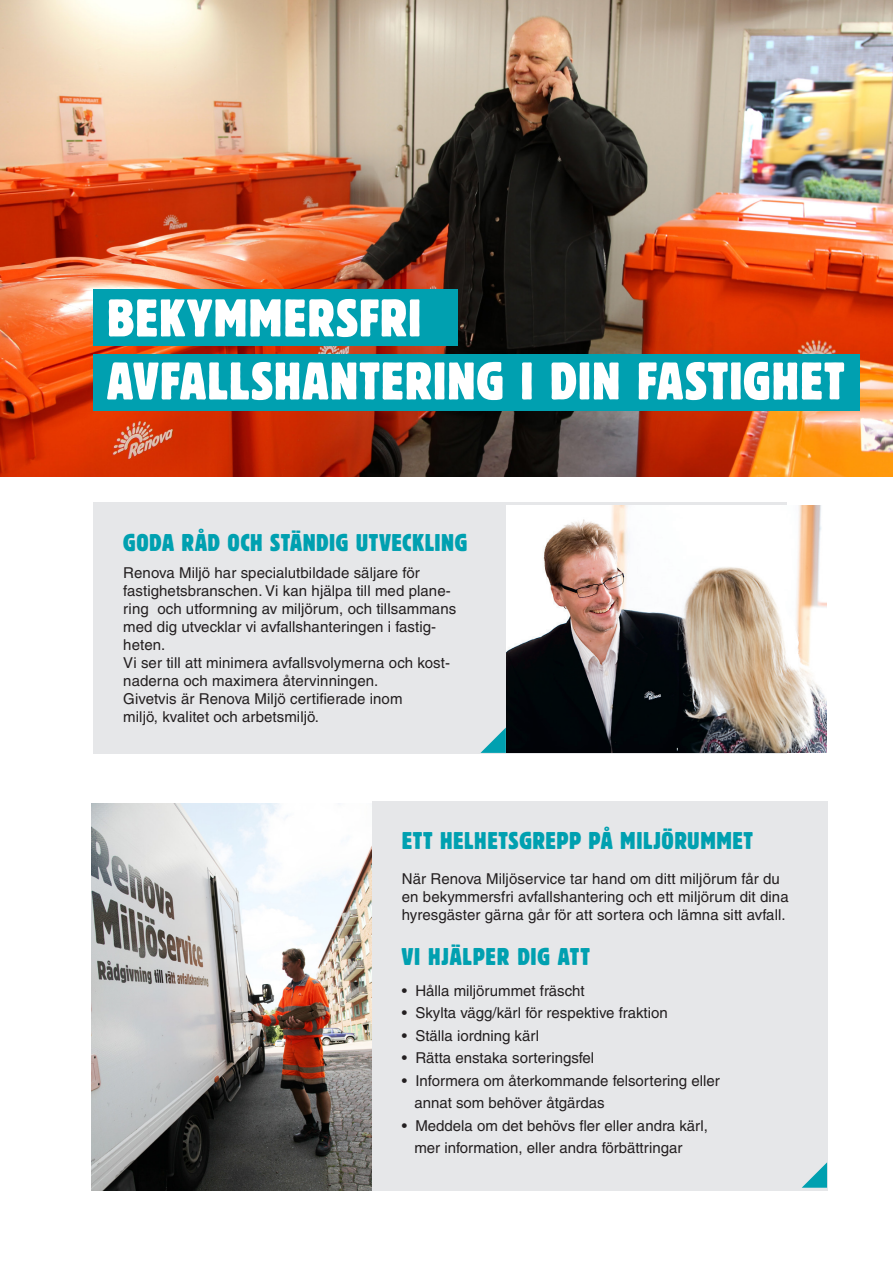
<style>
.page{position:relative;width:893px;height:1263px;background:#fff}
.page>*{position:absolute;margin:0;border:0;box-sizing:border-box;transform-origin:0 0}
.t1{font:condensed 52.5px/63px "Block Berthold BQ";letter-spacing:.015em;color:#fff}
.t2{font:condensed 24px "Block Berthold BQ";letter-spacing:.025em;color:#00a0b0}
.t3{font:15px/18px "Helvetica";letter-spacing:.005em;color:#231f20}
</style>
<div class="page">
<img style="left:0;top:0;width:893px;height:476px">
<div style="left:94px;top:503px;width:693px;height:251px;background:#e6e7e9"></div>
<div style="left:94px;top:289px;width:364px;height:57px;background:#00a0b0"></div>
<div style="left:94px;top:354px;width:766px;height:56px;background:#00a0b0"></div>
<div style="left:372px;top:801px;width:455px;height:389px;background:#e6e7e9"></div>
<img style="left:506px;top:505px;width:320px;height:248px">
<svg style="left:480px;top:727px;width:26px;height:26px"></svg>
<svg style="left:802px;top:1162px;width:25px;height:26px"></svg>
<img style="left:91px;top:803px;width:281px;height:387px">
<h1 class="t1" style="left:107px;top:287px;width:739px">BEKYMMERSFRI<br>AVFALLSHANTERING I DIN FASTIGHET</h1>
<h2 class="t2" style="left:123px;top:528px;width:345px">GODA RÅD OCH STÄNDIG UTVECKLING</h2>
<h2 class="t3" style="left:123px;top:563px;width:334px">Renova Miljö har specialutbildade säljare för fastighetsbranschen. Vi kan hjälpa till med plane&shy;ring och utformning av miljörum, och tillsammans med dig utvecklar vi avfallshanteringen i fastig&shy;heten.<br>Vi ser till att minimera avfallsvolymerna och kost&shy;naderna och maximera återvinningen.<br>Givetvis är Renova Miljö certifierade inom<br>miljö, kvalitet och arbetsmiljö.</h2>
<h2 class="t2" style="left:402px;top:826px;width:353px">ETT HELHETSGREPP PÅ MILJÖRUMMET</h2>
<h2 class="t3" style="left:402px;top:869px;width:388px">När Renova Miljöservice tar hand om ditt miljörum får du en bekymmersfri avfallshantering och ett miljörum dit dina hyresgäster gärna går för att sortera och lämna sitt avfall.</h2>
<h2 class="t2" style="left:402px;top:942px;width:190px">VI HJÄLPER DIG ATT</h2>
<p class="t3" style="left:402px;top:981px;width:184px">• Hålla miljörummet fräscht</p>
<p class="t3" style="left:402px;top:1004px;width:267px">• Skylta vägg/kärl för respektive fraktion</p>
<p class="t3" style="left:402px;top:1026px;width:139px">• Ställa iordning kärl</p>
<p class="t3" style="left:402px;top:1049px;width:194px">• Rätta enstaka sorteringsfel</p>
<p class="t3" style="left:414px;top:1069px;width:307px;line-height:22.5px;text-indent:-13px">• Informera om återkommande felsortering eller annat som behöver åtgärdas</p>
<p class="t3" style="left:414px;top:1114px;width:295px;line-height:22.5px;text-indent:-13px">• Meddela om det behövs fler eller andra kärl, mer information, eller andra förbättringar</p>
</div>
